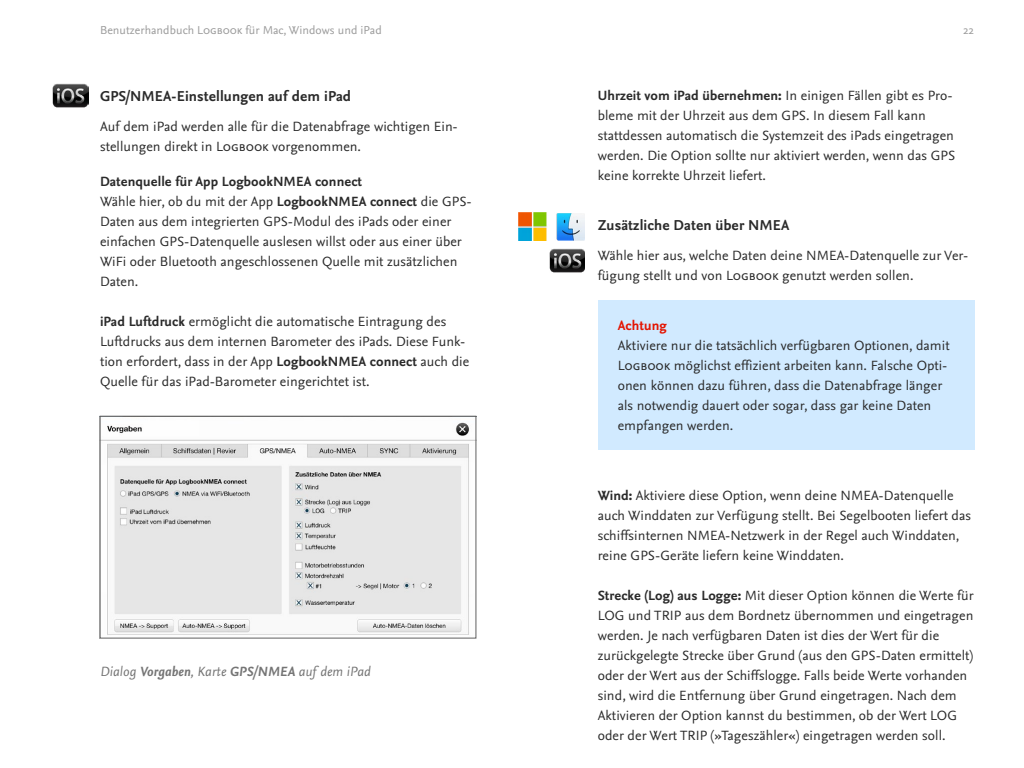
<style>
.page{position:relative;width:1024px;height:768px;background:#fff}
.page>*{position:absolute;margin:0;border:0;box-sizing:border-box;transform-origin:0 0}
.t1{font:700 15px "Nexus Sans OT";letter-spacing:.005em;color:#2a2a2a}
.t2{font:14px/20px "Nexus Sans OT";letter-spacing:.005em;color:#2a2a2a}
.t3{font:italic 14px "Nexus Sans OT";letter-spacing:.005em;color:#757575}
.t4{font:700 14px "Nexus Sans OT";letter-spacing:.005em;color:#e41400}
.t5{font:12px "Nexus Sans OT";letter-spacing:.005em;color:#9b9b9b}
.s1{font-weight:700}
</style>
<div class="page">
<img style="left:52px;top:84px;width:36px;height:23px">
<img style="left:102px;top:422px;width:372px;height:213px">
<div style="left:100px;top:416px;width:376px;height:222px;border:1px solid #606060"></div>
<div style="left:598px;top:300px;width:377px;height:150px;background:#d1eaff"></div>
<img style="left:549px;top:248px;width:36px;height:24px">
<img style="left:518px;top:212px;width:67px;height:28px">
<p class="t5" style="left:100px;top:22px;width:283px">Benutzerhandbuch Logbook für Mac, Windows und iPad</p>
<p class="t5" style="left:963px;top:22px;width:12px">22</p>
<p class="t1" style="left:100px;top:87px;width:253px">GPS/NMEA-Einstellungen auf dem iPad</p>
<p class="t2" style="left:100px;top:116px;width:359px">Auf dem iPad werden alle für die Datenabfrage wichtigen Ein&shy;stellungen direkt in Logbook vorgenommen.</p>
<p class="t2" style="left:100px;top:171px;width:373px"><span class="s1">Datenquelle für App LogbookNMEA connect<br></span>Wähle hier, ob du mit der App <span class="s1">LogbookNMEA connect</span> die GPS-Daten aus dem integrierten GPS-Modul des iPads oder einer einfachen GPS-Datenquelle auslesen willst oder aus einer über WiFi oder Bluetooth angeschlossenen Quelle mit zusätzlichen Daten.</p>
<p class="t2" style="left:100px;top:311px;width:371px"><span class="s1">iPad Luftdruck</span> ermöglicht die automatische Eintragung des Luftdrucks aus dem internen Barometer des iPads. Diese Funk&shy;tion erfordert, dass in der App <span class="s1">LogbookNMEA connect</span> auch die Quelle für das iPad-Barometer eingerichtet ist.</p>
<p class="t3" style="left:100px;top:663px;width:272px">Dialog <span class="s1">Vorgaben</span>, Karte <span class="s1">GPS/NMEA</span> auf dem iPad</p>
<p class="t2" style="left:598px;top:86px;width:359px"><span class="s1">Uhrzeit vom iPad übernehmen:</span> In einigen Fällen gibt es Pro&shy;bleme mit der Uhrzeit aus dem GPS. In diesem Fall kann stattdessen automatisch die Systemzeit des iPads eingetragen werden. Die Option sollte nur aktiviert werden, wenn das GPS keine korrekte Uhrzeit liefert.</p>
<p class="t1" style="left:598px;top:216px;width:193px">Zusätzliche Daten über NMEA</p>
<p class="t2" style="left:598px;top:246px;width:372px">Wähle hier aus, welche Daten deine NMEA-Datenquelle zur Ver&shy;fügung stellt und von Logbook genutzt werden sollen.</p>
<p class="t4" style="left:618px;top:316px;width:51px">Achtung</p>
<p class="t2" style="left:618px;top:335px;width:334px">Aktiviere nur die tatsächlich verfügbaren Optionen, damit Logbook möglichst effizient arbeiten kann. Falsche Opti&shy;onen können dazu führen, dass die Datenabfrage länger als notwendig dauert oder sogar, dass gar keine Daten empfangen werden.</p>
<p class="t2" style="left:598px;top:485px;width:375px"><span class="s1">Wind:</span> Aktiviere diese Option, wenn deine NMEA-Datenquelle auch Winddaten zur Verfügung stellt. Bei Segelbooten liefert das schiffsinternen NMEA-Netzwerk in der Regel auch Winddaten, reine GPS-Geräte liefern keine Winddaten.</p>
<p class="t2" style="left:598px;top:585px;width:378px"><span class="s1">Strecke (Log) aus Logge:</span> Mit dieser Option können die Werte für LOG und TRIP aus dem Bordnetz übernommen und eingetragen werden. Je nach verfügbaren Daten ist dies der Wert für die zurückgelegte Strecke über Grund (aus den GPS-Daten ermittelt) oder der Wert aus der Schiffslogge. Falls beide Werte vorhanden sind, wird die Entfernung über Grund eingetragen. Nach dem Aktivieren der Option kannst du bestimmen, ob der Wert LOG oder der Wert TRIP (»Tageszähler«) eingetragen werden soll.</p>
</div>
